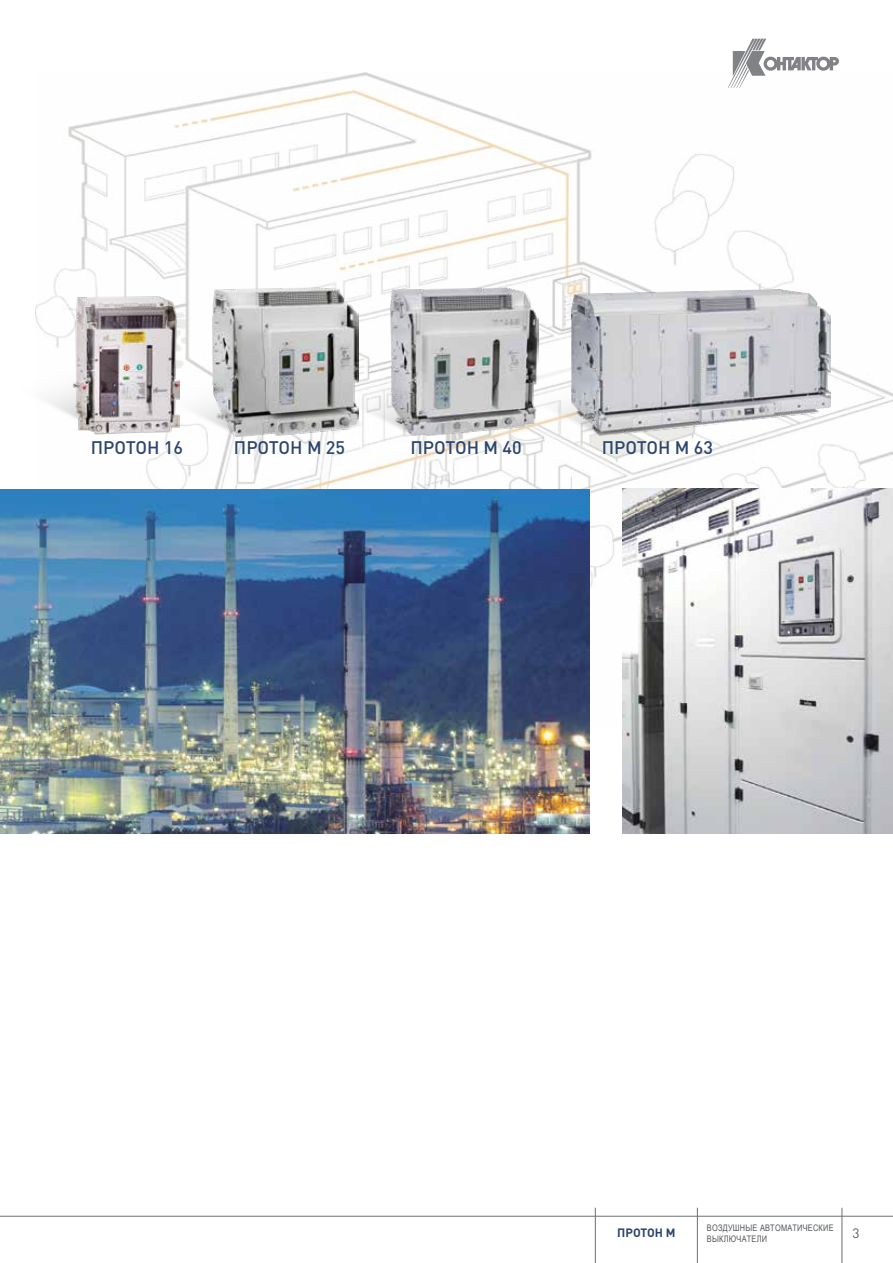
<style>
.page{position:relative;width:893px;height:1263px;background:#fff}
.page>*{position:absolute;margin:0;border:0;box-sizing:border-box;transform-origin:0 0}
.t1{font:500 18px "DIN Pro";color:#2a466c}
.t2{font:13.5px "DIN Pro";color:#58595b}
.t3{font:700 12px "DIN Pro";color:#2a466c}
.t4{font:9px/10.8px "Arial Narrow";letter-spacing:.025em;color:#505457}
</style>
<div class="page">
<img style="left:36px;top:72px;width:857px;height:655px">
<img style="left:0;top:489px;width:590px;height:344px">
<img style="left:511px;top:364px;width:102px;height:83px">
<img style="left:572px;top:290px;width:258px;height:146px">
<img style="left:324px;top:364px;width:102px;height:83px">
<img style="left:390px;top:287px;width:149px;height:149px">
<img style="left:149px;top:364px;width:102px;height:83px">
<img style="left:212px;top:287px;width:147px;height:149px">
<img style="left:36px;top:353px;width:66px;height:83px">
<img style="left:73px;top:294px;width:107px;height:140px">
<img style="left:623px;top:489px;width:270px;height:344px">
<svg style="left:728px;top:39px;width:111px;height:49px"></svg>
<hr style="left:0;top:1216px;width:893px;height:1px;background:#6d6e71">
<hr style="left:842px;top:1208px;width:1px;height:55px;background:#6d6e71">
<hr style="left:697px;top:1208px;width:1px;height:55px;background:#6d6e71">
<hr style="left:595px;top:1208px;width:1px;height:55px;background:#6d6e71">
<p class="t1" style="left:91px;top:433px;width:94px">ПРОТОН 16</p>
<p class="t1" style="left:234px;top:433px;width:113px">ПРОТОН М 25</p>
<p class="t1" style="left:410px;top:433px;width:113px">ПРОТОН М 40</p>
<p class="t1" style="left:602px;top:433px;width:113px">ПРОТОН М 63</p>
<p class="t4" style="left:707px;top:1222px;width:128px">ВОЗДУШНЫЕ АВТОМАТИЧЕСКИЕ<br>ВЫКЛЮЧАТЕЛИ</p>
<p class="t3" style="left:617px;top:1223px;width:60px">ПРОТОН М</p>
<p class="t2" style="left:853px;top:1222px;width:9px">3</p>
</div>
